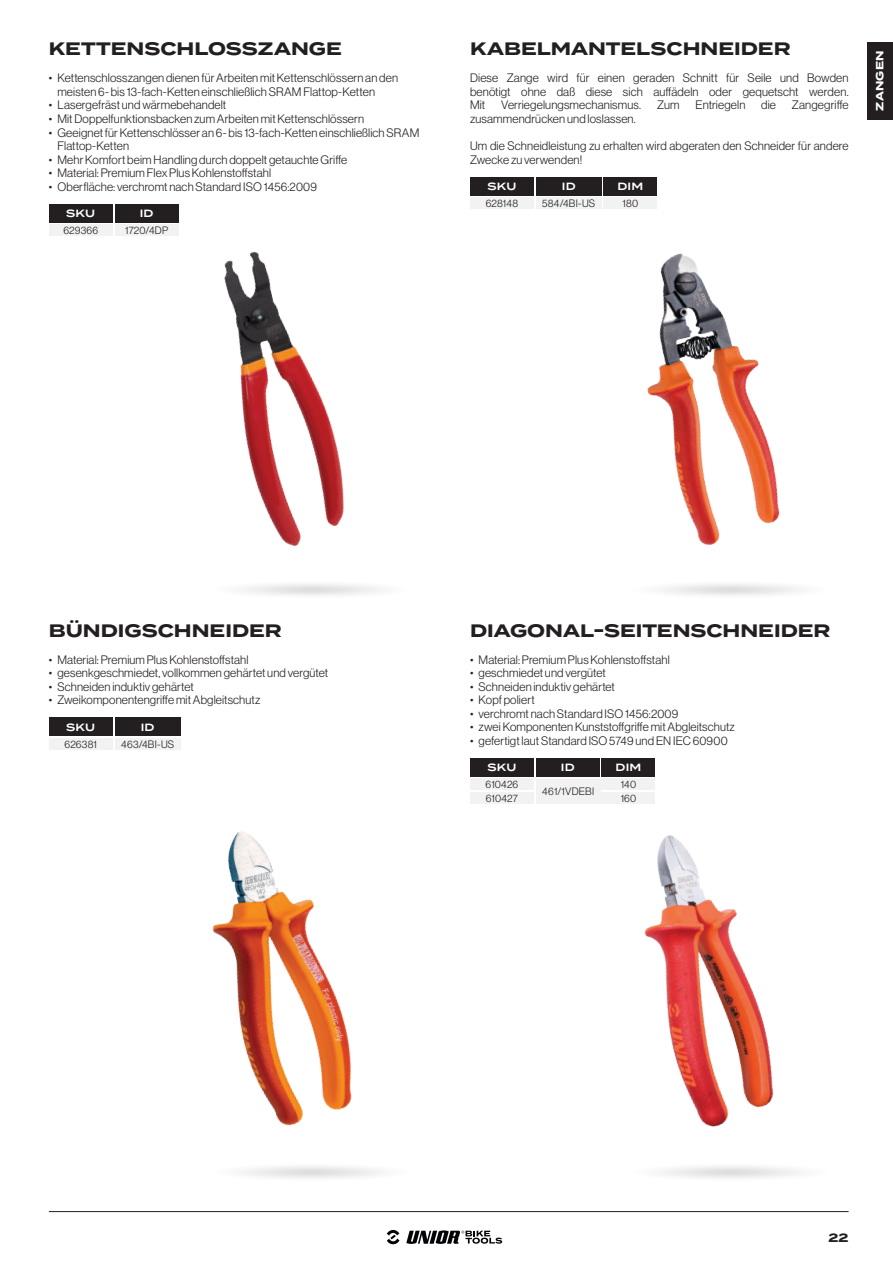
<style>
.page{position:relative;width:893px;height:1262px;background:#fff}
.page>*{position:absolute;margin:0;border:0;box-sizing:border-box;transform-origin:0 0}
.t1{font:700 18px "Termina";color:#231f20}
.product_description{font:12px/13.5px "N Haas Grotesk DS Pro 45 Lt";letter-spacing:.015em;color:#231f20}
.t2{font:700 12px "Termina";color:#231f20}
.table_ID_cell{font:10.5px "N Haas Grotesk DS Pro 45 Lt";letter-spacing:.025em;color:#231f20}
.table_SKU_cell{font:10.5px "N Haas Grotesk DS Pro 45 Lt";letter-spacing:.015em;color:#231f20}
.table_first_row{font:600 10.5px "Termina";letter-spacing:.02em;color:#fff}
.table_DIM_cell{font:10.5px "N Haas Grotesk DS Pro 45 Lt";letter-spacing:.015em;color:#231f20}
.t3{font:700 10.5px "Termina";letter-spacing:.025em;color:#fff}
</style>
<div class="page">
<img style="left:647px;top:253px;width:133px;height:293px">
<img style="left:212px;top:831px;width:140px;height:295px">
<img style="left:224px;top:252px;width:120px;height:294px">
<img style="left:644px;top:835px;width:130px;height:292px">
<div style="left:470px;top:177px;width:64px;height:18px;background:#231f20"></div>
<div style="left:49px;top:718px;width:64px;height:18px;background:#231f20"></div>
<div style="left:536px;top:177px;width:65px;height:18px;background:#231f20"></div>
<div style="left:115px;top:718px;width:66px;height:18px;background:#231f20"></div>
<div style="left:470px;top:197px;width:64px;height:12px;background:#f2f2f3"></div>
<div style="left:49px;top:738px;width:64px;height:11px;background:#f2f2f3"></div>
<div style="left:536px;top:197px;width:65px;height:12px;background:#f2f2f3"></div>
<div style="left:115px;top:738px;width:66px;height:11px;background:#f2f2f3"></div>
<div style="left:49px;top:204px;width:64px;height:18px;background:#231f20"></div>
<div style="left:115px;top:204px;width:64px;height:18px;background:#231f20"></div>
<div style="left:49px;top:224px;width:64px;height:12px;background:#f2f2f3"></div>
<div style="left:115px;top:224px;width:64px;height:12px;background:#f2f2f3"></div>
<div style="left:470px;top:758px;width:64px;height:18px;background:#231f20"></div>
<div style="left:536px;top:758px;width:63px;height:18px;background:#231f20"></div>
<div style="left:470px;top:778px;width:64px;height:12px;background:#f2f2f3"></div>
<div style="left:470px;top:792px;width:64px;height:11px;background:#f2f2f3"></div>
<div style="left:536px;top:778px;width:64px;height:25px;background:#f2f2f3"></div>
<div style="left:602px;top:758px;width:53px;height:18px;background:#231f20"></div>
<div style="left:603px;top:177px;width:54px;height:18px;background:#231f20"></div>
<div style="left:602px;top:778px;width:53px;height:12px;background:#f2f2f3"></div>
<div style="left:603px;top:197px;width:54px;height:12px;background:#f2f2f3"></div>
<div style="left:602px;top:792px;width:53px;height:11px;background:#f2f2f3"></div>
<hr style="left:49px;top:1211px;width:799px;height:1px;background:#231f20">
<svg style="left:406px;top:1230px;width:96px;height:13px"></svg>
<svg style="left:387px;top:1230px;width:12px;height:14px"></svg>
<div style="left:867px;top:42px;width:26px;height:77px;background:#231f20"></div>
<p class="t1" style="left:49px;top:36px;width:294px">KETTENSCHLOSSZANGE</p>
<p class="product_description" style="left:57px;top:71px;width:342px;text-indent:-9px">• Kettenschlosszangen dienen für Arbeiten mit Kettenschlössern an den meisten 6- bis 13-fach-Ketten einschließlich SRAM Flattop-Ketten</p>
<p class="product_description" style="left:49px;top:98px;width:179px">• Lasergefräst und wärmebehandelt</p>
<p class="product_description" style="left:49px;top:112px;width:317px">• Mit Doppelfunktionsbacken zum Arbeiten mit Kettenschlössern</p>
<p class="product_description" style="left:57px;top:126px;width:363px;text-indent:-9px">• Geeignet für Kettenschlösser an 6- bis 13-fach-Ketten einschließlich SRAM<br>Flattop-Ketten</p>
<p class="product_description" style="left:49px;top:153px;width:300px">• Mehr Komfort beim Handling durch doppelt getauchte Griffe</p>
<p class="product_description" style="left:49px;top:166px;width:224px">• Material: Premium Flex Plus Kohlenstoffstahl</p>
<p class="product_description" style="left:49px;top:180px;width:269px">• Oberfläche: verchromt nach Standard ISO 1456:2009</p>
<p class="table_first_row" style="left:66px;top:205px;width:31px">SKU</p>
<p class="table_first_row" style="left:140px;top:205px;width:15px">ID</p>
<p class="table_SKU_cell" style="left:63px;top:224px;width:36px">629366</p>
<p class="table_ID_cell" style="left:125px;top:224px;width:44px">1720/4DP</p>
<p class="t1" style="left:470px;top:36px;width:322px">KABELMANTELSCHNEIDER</p>
<p class="product_description" style="left:470px;top:71px;width:380px;text-align:justify">Diese Zange wird für einen geraden Schnitt für Seile und Bowden benötigt ohne daß diese sich auffädeln oder gequetscht werden.<br>Mit</p>
<p class="product_description" style="left:501px;top:98px;width:141px">Verriegelungsmechanismus.</p>
<p class="product_description" style="left:657px;top:98px;width:24px">Zum</p>
<p class="product_description" style="left:695px;top:98px;width:51px">Entriegeln</p>
<p class="product_description" style="left:761px;top:98px;width:16px">die</p>
<p class="product_description" style="left:791px;top:98px;width:58px">Zangegriffe</p>
<p class="product_description" style="left:470px;top:112px;width:167px">zusammendrücken und loslassen.</p>
<p class="product_description" style="left:470px;top:139px;width:380px">Um die Schneidleistung zu erhalten wird abgeraten den Schneider für andere<br>Zwecke zu verwenden!</p>
<p class="table_first_row" style="left:487px;top:178px;width:31px">SKU</p>
<p class="table_SKU_cell" style="left:486px;top:197px;width:34px">628148</p>
<p class="table_first_row" style="left:562px;top:178px;width:15px">ID</p>
<p class="table_ID_cell" style="left:542px;top:197px;width:54px">584/4BI-US</p>
<p class="table_first_row" style="left:617px;top:178px;width:27px">DIM</p>
<p class="table_DIM_cell" style="left:622px;top:197px;width:17px">180</p>
<p class="t3" style="left:872px;top:111px;width:62px;rotate:-90deg">ZANGEN</p>
<p class="t1" style="left:49px;top:617px;width:234px">BÜNDIGSCHNEIDER</p>
<p class="product_description" style="left:49px;top:653px;width:201px">• Material: Premium Plus Kohlenstoffstahl</p>
<p class="product_description" style="left:49px;top:666px;width:281px">• gesenkgeschmiedet, vollkommen gehärtet und vergütet</p>
<p class="product_description" style="left:49px;top:680px;width:146px">• Schneiden induktiv gehärtet</p>
<p class="product_description" style="left:49px;top:693px;width:213px">• Zweikomponentengriffe mit Abgleitschutz</p>
<p class="table_first_row" style="left:66px;top:719px;width:31px">SKU</p>
<p class="table_SKU_cell" style="left:64px;top:738px;width:34px">626381</p>
<p class="table_first_row" style="left:141px;top:719px;width:15px">ID</p>
<p class="table_ID_cell" style="left:121px;top:738px;width:55px">463/4BI-US</p>
<p class="t1" style="left:470px;top:617px;width:362px">DIAGONAL-SEITENSCHNEIDER</p>
<p class="product_description" style="left:470px;top:653px;width:201px">• Material: Premium Plus Kohlenstoffstahl</p>
<p class="product_description" style="left:470px;top:666px;width:137px">• geschmiedet und vergütet</p>
<p class="product_description" style="left:470px;top:680px;width:146px">• Schneiden induktiv gehärtet</p>
<p class="product_description" style="left:470px;top:693px;width:66px">• Kopf poliert</p>
<p class="product_description" style="left:470px;top:707px;width:210px">• verchromt nach Standard ISO 1456:2009</p>
<p class="product_description" style="left:470px;top:720px;width:266px">• zwei Komponenten Kunststoffgriffe mit Abgleitschutz</p>
<p class="product_description" style="left:470px;top:734px;width:259px">• gefertigt laut Standard ISO 5749 und EN IEC 60900</p>
<p class="table_first_row" style="left:487px;top:759px;width:31px">SKU</p>
<p class="table_first_row" style="left:561px;top:759px;width:15px">ID</p>
<p class="table_SKU_cell" style="left:485px;top:778px;width:34px">610426</p>
<p class="table_SKU_cell" style="left:486px;top:792px;width:34px">610427</p>
<p class="table_ID_cell" style="left:542px;top:785px;width:53px">461/1VDEBI</p>
<p class="table_first_row" style="left:615px;top:759px;width:27px">DIM</p>
<p class="table_DIM_cell" style="left:620px;top:778px;width:17px">140</p>
<p class="table_DIM_cell" style="left:620px;top:792px;width:17px">160</p>
<p class="t2" style="left:828px;top:1228px;width:22px">22</p>
</div>
